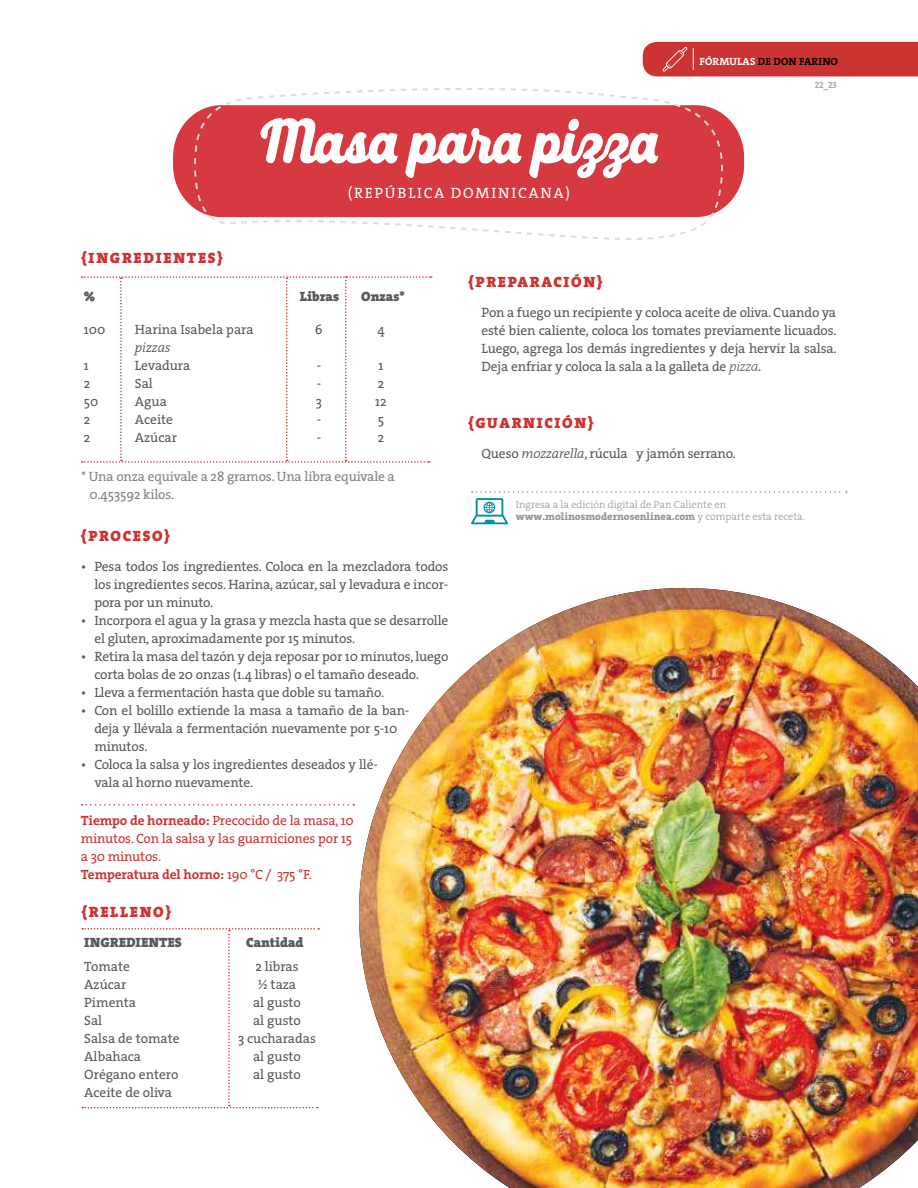
<style>
.page{position:relative;width:918px;height:1188px;background:#fff}
.page>*{position:absolute;margin:0;border:0;box-sizing:border-box;transform-origin:0 0}
.t1{font:60px "Selphia";letter-spacing:-.005em;color:#fff}
.t2{font:15px "The Serif HP9 Blk";letter-spacing:.115em;color:#cc3433}
.t3{font:15px "The Serif HP5 Plain";letter-spacing:.115em;color:#fff}
.t4{font:13.5px/18px "The Serif HP5 Plain";letter-spacing:-.01em;color:#58595b}
.t5{font:13.5px/18px "The Serif HP5 Plain";letter-spacing:-.01em;color:#cc3433}
.t6{font:13.5px/18px "The Serif HP5 Plain";letter-spacing:-.01em;color:#808285}
.t7{font:13.5px "The Serif HP9 Blk";color:#58595b}
.t8{font:13.5px "The Serif HP7 Bld";letter-spacing:-.01em;color:#cc3433}
.t9{font:13.5px "The Serif HP4 Se Lig IT";color:#58595b}
.t10{font:10.5px "The Serif HP8 Ex Bld";color:#939598}
.t11{font:10.5px "The Serif HP3 Lig";color:#939598}
.t12{font:10.5px "The Serif HP7 Bld";letter-spacing:.015em;color:#000}
.t13{font:9px "The Serif HP7 Bld";color:#a7a9ac}
.s1{color:#fff}
.s2{font-family:"The Serif HP7 Bld"}
.s3{font-family:"The Serif HP5 Plain"}
.s4{font-family:"The Serif HP3 Lig IT"}
.s5{font-family:"The Serif HP4 Se Lig IT"}
.s6{font-family:"The Serif HP3 Lig"}
</style>
<div class="page">
<img style="left:359px;top:588px;width:559px;height:600px">
<svg style="left:82px;top:276px;width:350px;height:187px"></svg>
<svg style="left:82px;top:804px;width:272px;height:2px"></svg>
<div style="left:173px;top:105px;width:571px;height:112px;background:#d6393f;border-radius:50px"></div>
<svg style="left:194px;top:88px;width:529px;height:152px"></svg>
<div style="left:643px;top:42px;width:275px;height:34px;background:#cc3433"></div>
<svg style="left:82px;top:928px;width:237px;height:180px"></svg>
<svg style="left:471px;top:491px;width:376px;height:33px"></svg>
<p class="t12" style="left:700px;top:54px;width:140px"><span class="s1">FÓRMULAS</span> DE DON FARINO</p>
<h1 class="t1" style="left:260px;top:103px;width:399px">Masa para pizza</h1>
<p class="t3" style="left:348px;top:183px;width:224px">(REPÚBLICA DOMINICANA)</p>
<p class="t13" style="left:815px;top:79px;width:24px">22_23</p>
<p class="t2" style="left:81px;top:247px;width:143px">{INGREDIENTES}</p>
<p class="t7" style="left:84px;top:287px;width:13px">%</p>
<p class="t7" style="left:300px;top:287px;width:41px">Libras</p>
<p class="t7" style="left:361px;top:287px;width:45px">Onzas*</p>
<p class="t4" style="left:84px;top:321px;width:23px">100</p>
<p class="t4" style="left:84px;top:357px;width:16px">1<br>2<br>50<br>2<br>2</p>
<p class="t4" style="left:135px;top:321px;width:120px">Harina Isabela para</p>
<p class="t9" style="left:135px;top:339px;width:37px">pizzas</p>
<p class="t4" style="left:135px;top:357px;width:57px">Levadura<br>Sal<br>Agua<br>Aceite<br>Azúcar</p>
<p class="t4" style="left:315px;top:321px;width:9px">6</p>
<p class="t4" style="left:316px;top:357px;width:8px;text-align:justify">- - 3 - -</p>
<p class="t4" style="left:377px;top:321px;width:9px">4</p>
<p class="t4" style="left:375px;top:357px;width:13px">1<br>2<br>12<br>5<br>2</p>
<p class="t6" style="left:89px;top:468px;width:307px;text-indent:-8px">* Una onza equivale a 28 gramos. Una libra equivale a<br>0.453592 kilos.</p>
<p class="t2" style="left:81px;top:525px;width:91px">{PROCESO}</p>
<p class="t4" style="left:94px;top:557px;width:356px;text-align:justify;text-indent:-14px">• Pesa todos los ingredientes. Coloca en la mezcladora todos los ingredientes secos. Harina, azúcar, sal y levadura e incor&shy;pora por un minuto.</p>
<p class="t4" style="left:94px;top:611px;width:356px;text-indent:-14px">• Incorpora el agua y la grasa y mezcla hasta que se desarrolle el gluten, aproximadamente por 15 minutos.</p>
<p class="t4" style="left:94px;top:647px;width:356px;text-indent:-14px">• Retira la masa del tazón y deja reposar por 10 minutos, luego corta bolas de 20 onzas (1.4 libras) o el tamaño deseado.</p>
<p class="t4" style="left:81px;top:683px;width:305px">• Lleva a fermentación hasta que doble su tamaño.</p>
<p class="t4" style="left:94px;top:701px;width:317px;text-indent:-14px">• Con el bolillo extiende la masa a tamaño de la ban&shy;deja y llévala a fermentación nuevamente por 5-10 minutos.</p>
<p class="t4" style="left:94px;top:755px;width:285px;text-indent:-14px">• Coloca la salsa y los ingredientes deseados y llé&shy;vala al horno nuevamente.</p>
<p class="t5" style="left:81px;top:812px;width:275px"><span class="s2">Tiempo de horneado:</span> Precocido de la masa, 10 minutos. Con la salsa y las guarniciones por 15 a 30 minutos.</p>
<p class="t8" style="left:81px;top:866px;width:233px">Temperatura del horno: <span class="s3">190 °C / 375 °F.</span></p>
<p class="t2" style="left:81px;top:902px;width:91px">{RELLENO}</p>
<p class="t7" style="left:84px;top:933px;width:99px">INGREDIENTES</p>
<p class="t7" style="left:246px;top:933px;width:59px">Cantidad</p>
<p class="t4" style="left:84px;top:958px;width:97px">Tomate<br>Azúcar<br>Pimenta<br>Sal<br>Salsa de tomate<br>Albahaca<br>Orégano entero<br>Aceite de oliva</p>
<p class="t4" style="left:238px;top:958px;width:79px;text-align:center">2 libras<br>½ taza<br>al gusto<br>al gusto<br>3 cucharadas al gusto<br>al gusto</p>
<p class="t2" style="left:468px;top:272px;width:136px">{PREPARACIÓN}</p>
<p class="t4" style="left:481px;top:304px;width:357px;text-align:justify">Pon a fuego un recipiente y coloca aceite de oliva. Cuando ya esté bien caliente, coloca los tomates previamente licuados.<br>Luego, agrega los demás ingredientes y deja hervir la salsa.<br>Deja enfriar y coloca la sala a la galleta de <span class="s4">pizza</span>.</p>
<p class="t2" style="left:468px;top:412px;width:127px">{GUARNICIÓN}</p>
<p class="t4" style="left:481px;top:444px;width:256px">Queso <span class="s5">mozzarella</span>, rúcula y jamón serrano.</p>
<p class="t11" style="left:516px;top:498px;width:212px">Ingresa a la edición digital de Pan Caliente en</p>
<p class="t10" style="left:516px;top:509px;width:291px">www.molinosmodernosenlinea.com <span class="s6">y comparte esta receta.</span></p>
</div>
